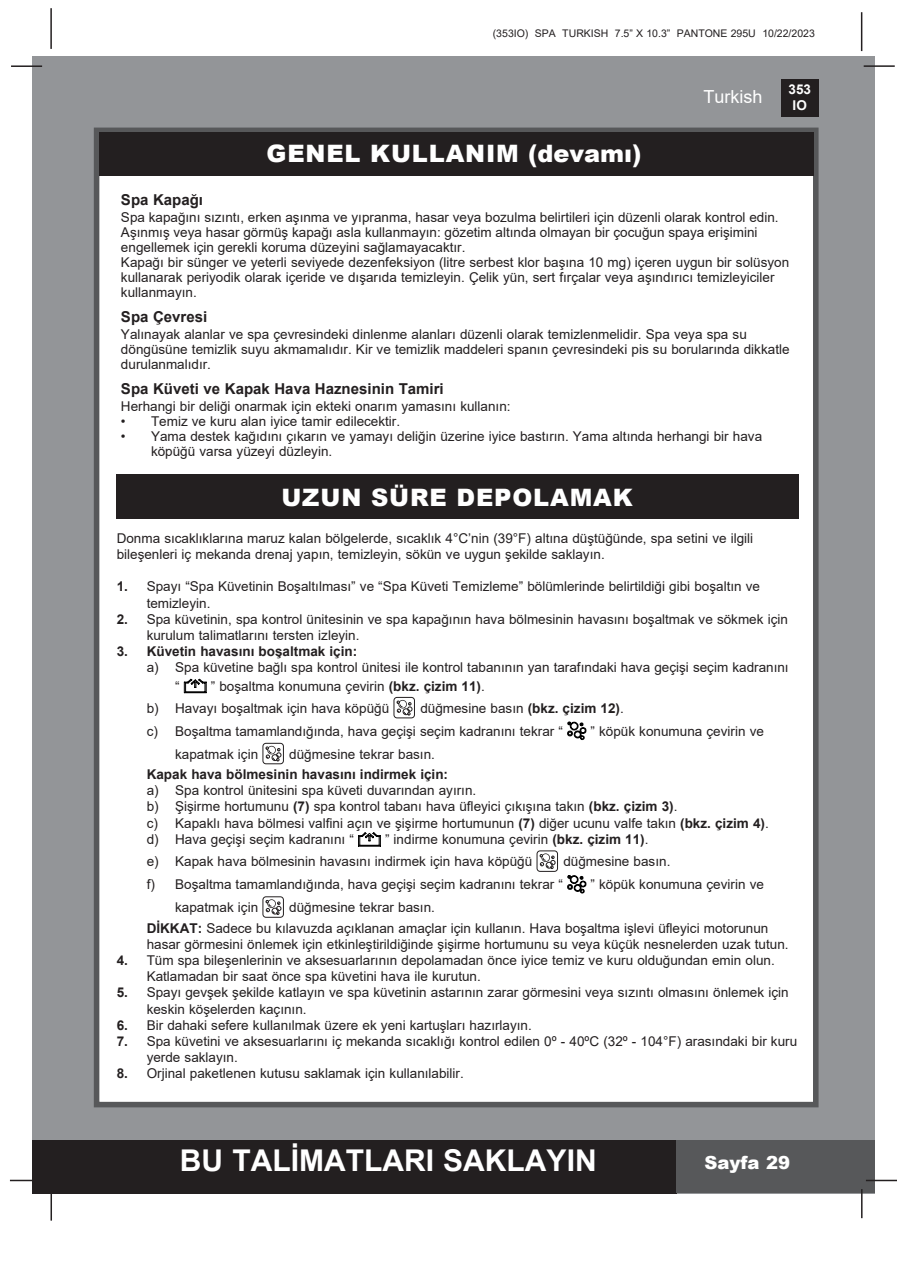
<style>
.page{position:relative;width:897px;height:1264px;background:#fff}
.page>*{position:absolute;margin:0;border:0;box-sizing:border-box;transform-origin:0 0}
.t1{font:700 30px "Arial";color:#fff}
.t2{font:900 24px "Arial";letter-spacing:.035em;color:#fff}
.t3{font:18px "Arial";color:#fff}
.t4{font:900 18px "Arial";color:#fff}
.t5{font:700 15px "Arial";color:#231f20}
.t6{font:13.5px/16.2px "Arial";color:#231f20}
.t7{font:700 13.5px "Arial";color:#231f20}
.t8{font:700 13.5px/16.2px "Arial";color:#fff;text-align:center}
.t9{font:10.5px "Arial";color:#231f20}
.s1{font-weight:700}
</style>
<div class="page">
<div style="left:33px;top:56px;width:842px;height:1137px;background:#939598"></div>
<div style="left:780px;top:79px;width:38px;height:38px;background:#231f20"></div>
<hr style="left:863px;top:65px;width:31px;height:2px;background:#231f20">
<hr style="left:50px;top:8px;width:2px;height:41px;background:#231f20">
<hr style="left:860px;top:12px;width:2px;height:39px;background:#231f20">
<div style="left:33px;top:1140px;width:644px;height:53px;background:#231f20"></div>
<div style="left:676px;top:1140px;width:199px;height:53px;background:#57585a"></div>
<hr style="left:865px;top:1179px;width:31px;height:2px;background:#231f20">
<hr style="left:860px;top:1189px;width:2px;height:29px;background:#231f20">
<hr style="left:50px;top:1190px;width:2px;height:30px;background:#231f20">
<hr style="left:10px;top:1179px;width:31px;height:2px;background:#231f20">
<hr style="left:11px;top:65px;width:31px;height:2px;background:#231f20">
<div style="left:94px;top:128px;width:724px;height:979px;background:#fff;border:6px solid #57585a"></div>
<div style="left:99px;top:132px;width:714px;height:44px;background:#231f20"></div>
<svg style="left:184px;top:679px;width:23px;height:14px"></svg>
<div style="left:394px;top:697px;width:20px;height:21px;border:1px solid #231f20;border-radius:3px"></div>
<svg style="left:396px;top:700px;width:16px;height:15px"></svg>
<svg style="left:567px;top:721px;width:19px;height:19px"></svg>
<div style="left:263px;top:743px;width:20px;height:21px;border:1px solid #231f20;border-radius:3px"></div>
<svg style="left:266px;top:746px;width:15px;height:15px"></svg>
<svg style="left:358px;top:832px;width:23px;height:14px"></svg>
<div style="left:537px;top:851px;width:20px;height:20px;border:1px solid #231f20;border-radius:3px"></div>
<svg style="left:539px;top:853px;width:16px;height:16px"></svg>
<svg style="left:567px;top:875px;width:19px;height:18px"></svg>
<div style="left:263px;top:896px;width:20px;height:21px;border:1px solid #231f20;border-radius:3px"></div>
<svg style="left:266px;top:899px;width:15px;height:15px"></svg>
<div style="left:116px;top:475px;width:682px;height:44px;background:#231f20"></div>
<p class="t9" style="left:492px;top:26px;width:323px">(353IO) SPA TURKISH 7.5” X 10.3” PANTONE 295U 10/22/2023</p>
<p class="t2" style="left:266px;top:136px;width:376px">GENEL KULLANIM (devamı)</p>
<h3 class="t3" style="left:703px;top:84px;width:61px">Turkish</h3>
<p class="t8" style="left:788px;top:81px;width:24px">353<br>IO</p>
<p class="t5" style="left:121px;top:189px;width:84px">Spa Kapağı</p>
<p class="t6" style="left:121px;top:209px;width:659px;line-height:15px">Spa kapağını sızıntı, erken aşınma ve yıpranma, hasar veya bozulma belirtileri için düzenli olarak kontrol edin.<br>Aşınmış veya hasar görmüş kapağı asla kullanmayın: gözetim altında olmayan bir çocuğun spaya erişimini engellemek için gerekli koruma düzeyini sağlamayacaktır.</p>
<p class="t6" style="left:121px;top:254px;width:669px;line-height:15px">Kapağı bir sünger ve yeterli seviyede dezenfeksiyon (litre serbest klor başına 10 mg) içeren uygun bir solüsyon kullanarak periyodik olarak içeride ve dışarıda temizleyin. Çelik yün, sert fırçalar veya aşındırıcı temizleyiciler kullanmayın.</p>
<p class="t5" style="left:121px;top:306px;width:88px">Spa Çevresi</p>
<p class="t6" style="left:121px;top:326px;width:670px;line-height:15px">Yalınayak alanlar ve spa çevresindeki dinlenme alanları düzenli olarak temizlenmelidir. Spa veya spa su döngüsüne temizlik suyu akmamalıdır. Kir ve temizlik maddeleri spanın çevresindeki pis su borularında dikkatle durulanmalıdır.</p>
<p class="t5" style="left:121px;top:378px;width:324px">Spa Küveti ve Kapak Hava Haznesinin Tamiri</p>
<p class="t6" style="left:121px;top:398px;width:391px">Herhangi bir deliği onarmak için ekteki onarım yamasını kullanın:</p>
<p class="t6" style="left:121px;top:413px;width:281px">• Temiz ve kuru alan iyice tamir edilecektir.</p>
<p class="t6" style="left:151px;top:428px;width:612px;line-height:15px;text-indent:-30px">• Yama destek kağıdını çıkarın ve yamayı deliğin üzerine iyice bastırın. Yama altında herhangi bir hava köpüğü varsa yüzeyi düzleyin.</p>
<p class="t2" style="left:281px;top:479px;width:353px">UZUN SÜRE DEPOLAMAK</p>
<p class="t6" style="left:117px;top:530px;width:638px">Donma sıcaklıklarına maruz kalan bölgelerde, sıcaklık 4°C’nin (39°F) altına düştüğünde, spa setini ve ilgili bileşenleri iç mekanda drenaj yapın, temizleyin, sökün ve uygun şekilde saklayın.</p>
<p class="t6" style="left:147px;top:578px;width:615px;text-indent:-30px"><span class="s1">1.</span> Spayı “Spa Küvetinin Boşaltılması” ve “Spa Küveti Temizleme” bölümlerinde belirtildiği gibi boşaltın ve temizleyin.</p>
<p class="t6" style="left:147px;top:611px;width:642px;text-indent:-30px"><span class="s1">2.</span> Spa küvetinin, spa kontrol ünitesinin ve spa kapağının hava bölmesinin havasını boşaltmak ve sökmek için kurulum talimatlarını tersten izleyin.</p>
<p class="t7" style="left:117px;top:642px;width:242px">3. Küvetin havasını boşaltmak için:</p>
<p class="t6" style="left:147px;top:659px;width:643px">a) Spa küvetine bağlı spa kontrol ünitesi ile kontrol tabanının yan tarafındaki hava geçişi seçim kadranını</p>
<p class="t6" style="left:175px;top:678px;width:6px">“</p>
<p class="t6" style="left:211px;top:678px;width:275px">” boşaltma konumuna çevirin <span class="s1">(bkz. çizim 11)</span>.</p>
<p class="t6" style="left:147px;top:700px;width:244px">b) Havayı boşaltmak için hava köpüğü</p>
<p class="t6" style="left:420px;top:700px;width:205px">düğmesine basın <span class="s1">(bkz. çizim 12)</span>.</p>
<p class="t6" style="left:147px;top:722px;width:418px">c) Boşaltma tamamlandığında, hava geçişi seçim kadranını tekrar “</p>
<p class="t6" style="left:590px;top:722px;width:175px">” köpük konumuna çevirin ve</p>
<p class="t6" style="left:175px;top:745px;width:84px">kapatmak için</p>
<p class="t6" style="left:289px;top:745px;width:147px">düğmesine tekrar basın.</p>
<p class="t7" style="left:147px;top:765px;width:303px">Kapak hava bölmesinin havasını indirmek için:</p>
<p class="t6" style="left:147px;top:782px;width:331px">a) Spa kontrol ünitesini spa küveti duvarından ayırın.</p>
<p class="t6" style="left:147px;top:798px;width:532px">b) Şişirme hortumunu <span class="s1">(7)</span> spa kontrol tabanı hava üfleyici çıkışına takın <span class="s1">(bkz. çizim 3)</span>.</p>
<p class="t6" style="left:147px;top:814px;width:623px">c) Kapaklı hava bölmesi valfini açın ve şişirme hortumunun <span class="s1">(7)</span> diğer ucunu valfe takın <span class="s1">(bkz. çizim 4)</span>.</p>
<p class="t6" style="left:147px;top:831px;width:209px">d) Hava geçişi seçim kadranını “</p>
<p class="t6" style="left:385px;top:831px;width:265px">” indirme konumuna çevirin <span class="s1">(bkz. çizim 11)</span>.</p>
<p class="t6" style="left:147px;top:853px;width:387px">e) Kapak hava bölmesinin havasını indirmek için hava köpüğü</p>
<p class="t6" style="left:563px;top:853px;width:108px">düğmesine basın.</p>
<p class="t6" style="left:147px;top:876px;width:418px">f) Boşaltma tamamlandığında, hava geçişi seçim kadranını tekrar “</p>
<p class="t6" style="left:590px;top:876px;width:175px">” köpük konumuna çevirin ve</p>
<p class="t6" style="left:175px;top:899px;width:84px">kapatmak için</p>
<p class="t6" style="left:289px;top:899px;width:147px">düğmesine tekrar basın.</p>
<p class="t6" style="left:147px;top:919px;width:643px"><span class="s1">DİKKAT:</span> Sadece bu kılavuzda açıklanan amaçlar için kullanın. Hava boşaltma işlevi üfleyici motorunun hasar görmesini önlemek için etkinleştirildiğinde şişirme hortumunu su veya küçük nesnelerden uzak tutun.</p>
<p class="t6" style="left:147px;top:952px;width:629px;text-indent:-30px"><span class="s1">4.</span> Tüm spa bileşenlerinin ve aksesuarlarının depolamadan önce iyice temiz ve kuru olduğundan emin olun.<br>Katlamadan bir saat önce spa küvetini hava ile kurutun.</p>
<p class="t6" style="left:147px;top:984px;width:643px;text-indent:-30px"><span class="s1">5.</span> Spayı gevşek şekilde katlayın ve spa küvetinin astarının zarar görmesini veya sızıntı olmasını önlemek için keskin köşelerden kaçının.</p>
<p class="t6" style="left:117px;top:1017px;width:416px"><span class="s1">6.</span> Bir dahaki sefere kullanılmak üzere ek yeni kartuşları hazırlayın.</p>
<p class="t6" style="left:147px;top:1033px;width:652px;text-indent:-30px"><span class="s1">7.</span> Spa küvetini ve aksesuarlarını iç mekanda sıcaklığı kontrol edilen 0º - 40ºC (32º - 104°F) arasındaki bir kuru yerde saklayın.</p>
<p class="t6" style="left:117px;top:1065px;width:349px"><span class="s1">8.</span> Orjinal paketlenen kutusu saklamak için kullanılabilir.</p>
<h1 class="t1" style="left:180px;top:1139px;width:418px">BU TALİMATLARI SAKLAYIN</h1>
<h3 class="t4" style="left:704px;top:1149px;width:87px">Sayfa 29</h3>
</div>
